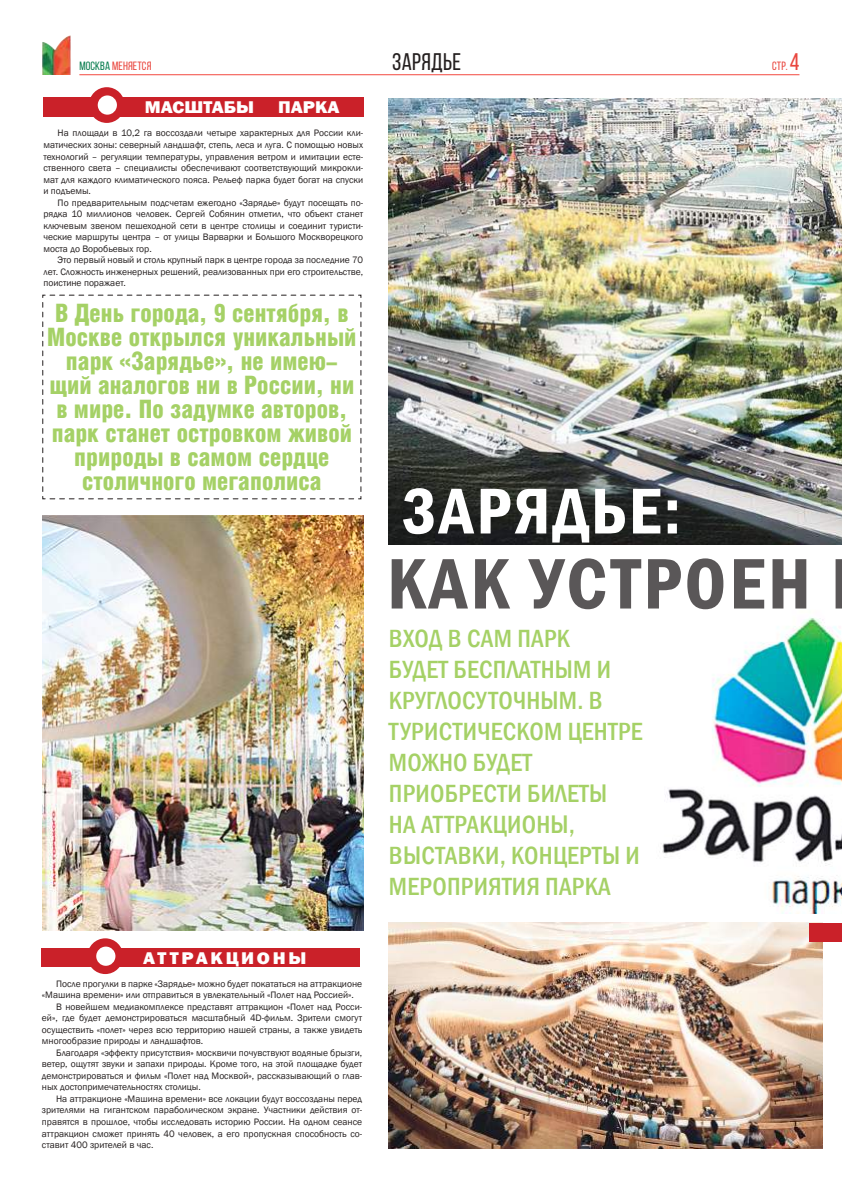
<style>
.page{position:relative;width:842px;height:1191px;background:#fff}
.page>*{position:absolute;margin:0;border:0;box-sizing:border-box;transform-origin:0 0}
.t1{font:600 condensed 74px "Franklin Gothic";letter-spacing:.04em;color:#5a5758}
.t2{font:600 condensed 67px "Franklin Gothic";letter-spacing:.04em;color:#fff}
.t3{font:500 condensed 25.6px/31px "Franklin Gothic";letter-spacing:.01em;color:#a5d166}
.t4{font:900 25.4px/24px "Helios Cond";color:#a5d166;text-align:center;scale:.95 1}
.t5{font:24px "Bebas Neue";letter-spacing:.01em;color:#241f1f}
.t6{font:800 17.4px "Franklin Gothic";color:#fff;scale:1.09 1}
.t7{font:800 17.4px "Franklin Gothic";letter-spacing:.145em;color:#fff;scale:1.09 1}
.t8{font:12px "Bebas Neue";letter-spacing:.01em;color:#e9473f}
.t9{font:9.6px/11.5px "Franklin Gothic";color:#241f1f;text-align:justify}
.s1{color:#097d4f}
.s2{font-size:24px}
</style>
<div class="page">
<img style="left:43px;top:36px;width:27px;height:39px">
<hr style="left:79px;top:74px;width:720px;height:1px;background:#f3483f">
<img style="left:389px;top:922px;width:433px;height:226px">
<img style="left:662px;top:617px;width:180px;height:296px">
<div style="left:43px;top:97px;width:320px;height:19px;background:#ca2129"></div>
<div style="left:89px;top:87px;width:36px;height:36px;background:#ca2129;border-radius:50%"></div>
<div style="left:98px;top:95px;width:19px;height:20px;background:#fff;border-radius:50%"></div>
<div style="left:809px;top:923px;width:33px;height:19px;background:#ca2129"></div>
<div style="left:41px;top:948px;width:319px;height:18px;background:#ca2129"></div>
<div style="left:87px;top:938px;width:36px;height:36px;background:#ca2129;border-radius:50%"></div>
<div style="left:96px;top:946px;width:19px;height:19px;background:#fff;border-radius:50%"></div>
<img style="left:389px;top:98px;width:453px;height:446px">
<img style="left:43px;top:515px;width:320px;height:415px">
<svg style="left:361px;top:302px;width:1px;height:189px"></svg>
<svg style="left:42px;top:295px;width:319px;height:204px"></svg>
<h3 class="t5" style="left:392px;top:48px;width:70px">зарядье</h3>
<p class="t8" style="left:79px;top:59px;width:74px"><span class="s1">Москва</span> Меняется</p>
<p class="t8" style="left:772px;top:59px;width:29px">стр. <span class="s2">4</span></p>
<h3 class="t6" style="left:145px;top:96px;width:102px">МАСШТАБЫ</h3>
<h3 class="t6" style="left:278px;top:96px;width:58px">ПАРКА</h3>
<p class="t9" style="left:43px;top:128px;width:321px;text-indent:14px">На площади в 10,2 га воссоздали четыре характерных для России кли&shy;матических зоны: северный ландшафт, степь, леса и луга. С помощью новых технологий – регуляции температуры, управления ветром и имитации есте&shy;ственного света – специалисты обеспечивают соответствующий микрокли&shy;мат для каждого климатического пояса. Рельеф парка будет богат на спуски и подъемы.</p>
<p class="t9" style="left:43px;top:197px;width:321px;text-indent:14px">По предварительным подсчетам ежегодно «Зарядье» будут посещать по&shy;рядка 10 миллионов человек. Сергей Собянин отметил, что объект станет ключевым звеном пешеходной сети в центре столицы и соединит туристи&shy;ческие маршруты центра – от улицы Варварки и Большого Москворецкого моста до Воробьевых гор.</p>
<p class="t9" style="left:43px;top:254px;width:321px;text-indent:14px">Это первый новый и столь крупный парк в центре города за последние 70 лет. Сложность инженерных решений, реализованных при его строительстве, поистине поражает.</p>
<h3 class="t4" style="left:47px;top:301px;width:327px">В День города, 9 сентября, в<br>Москве открылся уникальный парк «Зарядье», не имею&shy;щий аналогов ни в России, ни в мире. По задумке авторов, парк станет островком живой природы в самом сердце столичного мегаполиса</h3>
<h3 class="t7" style="left:143px;top:947px;width:151px">АТТРАКЦИОНЫ</h3>
<p class="t9" style="left:56px;top:978px;width:308px">После прогулки в парке «Зарядье» можно будет покататься на аттракционе</p>
<p class="t9" style="left:42px;top:989px;width:313px">«Машина времени» или отправиться в увлекательный «Полет над Россией».</p>
<p class="t9" style="left:56px;top:1001px;width:308px">В новейшем медиакомплексе представят аттракцион «Полет над Росси-</p>
<p class="t9" style="left:42px;top:1012px;width:322px">ей», где будет демонстрироваться масштабный 4D-фильм. Зрители смогут</p>
<p class="t9" style="left:42px;top:1024px;width:322px">осуществить «полет» через всю территорию нашей страны, а также увидеть</p>
<p class="t9" style="left:42px;top:1035px;width:163px">многообразие природы и ландшафтов.</p>
<p class="t9" style="left:56px;top:1047px;width:308px">Благодаря «эффекту присутствия» москвичи почувствуют водяные брызги,</p>
<p class="t9" style="left:42px;top:1058px;width:322px">ветер, ощутят звуки и запахи природы. Кроме того, на этой площадке будет</p>
<p class="t9" style="left:42px;top:1070px;width:322px">демонстрироваться и фильм «Полет над Москвой», рассказывающий о глав-</p>
<p class="t9" style="left:42px;top:1081px;width:160px">ных достопримечательностях столицы.</p>
<p class="t9" style="left:56px;top:1093px;width:308px">На аттракционе «Машина времени» все локации будут воссозданы перед</p>
<p class="t9" style="left:42px;top:1104px;width:322px">зрителями на гигантском параболическом экране. Участники действия от-</p>
<p class="t9" style="left:42px;top:1116px;width:322px">правятся в прошлое, чтобы исследовать историю России. На одном сеансе</p>
<p class="t9" style="left:42px;top:1127px;width:322px">аттракцион сможет принять 40 человек, а его пропускная способность со-</p>
<p class="t9" style="left:42px;top:1139px;width:113px">ставит 400 зрителей в час.</p>
<h2 class="t2" style="left:402px;top:466px;width:280px">ЗАРЯДЬЕ:</h2>
<h1 class="t1" style="left:387px;top:534px;width:425px">КАК УСТРОЕН</h1>
<h3 class="t3" style="left:389px;top:622px;width:255px">ВХОД В САМ ПАРК<br>БУДЕТ БЕСПЛАТНЫМ И<br>КРУГЛОСУТОЧНЫМ. В<br>ТУРИСТИЧЕСКОМ ЦЕНТРЕ<br>МОЖНО БУДЕТ<br>ПРИОБРЕСТИ БИЛЕТЫ<br>НА АТТРАКЦИОНЫ,<br>ВЫСТАВКИ, КОНЦЕРТЫ И<br>МЕРОПРИЯТИЯ ПАРКА</h3>
</div>
